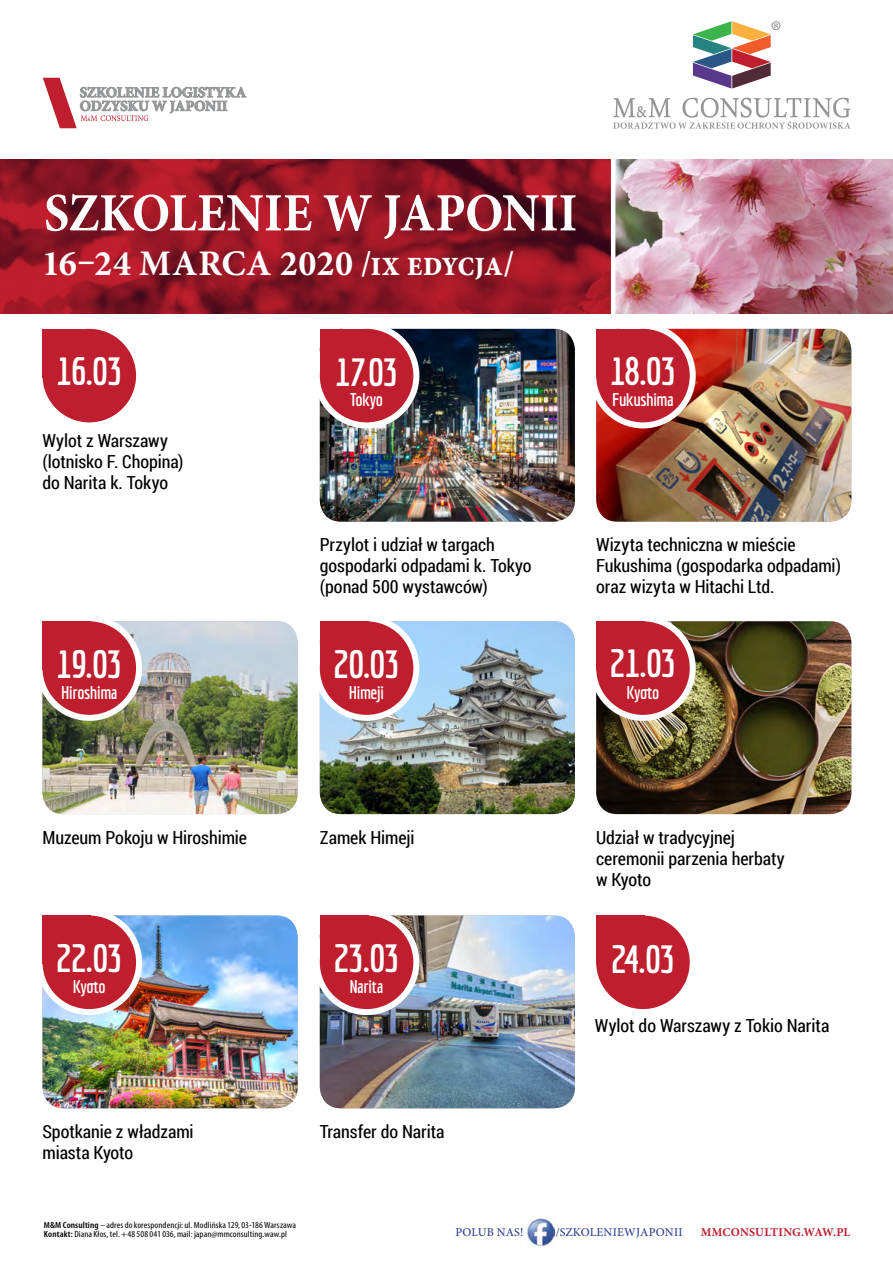
<style>
.page{position:relative;width:893px;height:1263px;background:#fff}
.page>*{position:absolute;margin:0;border:0;box-sizing:border-box;transform-origin:0 0}
.t1{font:700 54px "Minion Pro";letter-spacing:-.005em;color:#fff;scale:.93 1}
.t2{font:700 39px "Economica";letter-spacing:-.03em;color:#fff}
.t3{font:700 36px "Minion Pro";color:#fff}
.t4{font:18px/21px "Roboto Condensed";letter-spacing:-.005em;color:#000}
.t5{font:700 18px "Economica";letter-spacing:-.03em;color:#fff}
.t6{font:700 14.85px/13.5px "Minion Pro";color:#939598}
.t7{font:500 12px "Minion Pro";letter-spacing:.015em;color:#25408f}
.t8{font:700 12px "Minion Pro";letter-spacing:.005em;color:#be1e2d}
.t9{font:condensed 9px/9px "Myriad Pro";letter-spacing:.01em;color:#000;scale:1.1 1}
.s1{font-weight:600}
</style>
<div class="page">
<img style="left:43px;top:621px;width:255px;height:193px">
<img style="left:528px;top:1218px;width:27px;height:27px">
<img style="left:0;top:159px;width:893px;height:154px">
<svg style="left:613px;top:98px;width:237px;height:31px"></svg>
<svg style="left:693px;top:21px;width:87px;height:68px"></svg>
<svg style="left:43px;top:78px;width:203px;height:50px"></svg>
<hr style="left:611px;top:141px;width:4px;height:186px;background:#fff">
<div style="left:40px;top:326px;width:99px;height:99px;background:#be1e2d;border-radius:50%"></div>
<div style="left:37px;top:323px;width:105px;height:105px;border:6px solid #fff;border-radius:50%"></div>
<div style="left:43px;top:329px;width:48px;height:49px;background:#be1e2d"></div>
<img style="left:320px;top:329px;width:255px;height:193px">
<img style="left:320px;top:621px;width:255px;height:193px">
<img style="left:320px;top:915px;width:255px;height:193px">
<img style="left:43px;top:915px;width:255px;height:193px">
<img style="left:596px;top:329px;width:255px;height:193px">
<img style="left:596px;top:621px;width:255px;height:193px">
<div style="left:317px;top:326px;width:99px;height:99px;background:#be1e2d;border-radius:50%"></div>
<div style="left:314px;top:323px;width:105px;height:105px;border:6px solid #fff;border-radius:50%"></div>
<div style="left:317px;top:618px;width:99px;height:100px;background:#be1e2d;border-radius:50%"></div>
<div style="left:314px;top:615px;width:105px;height:106px;border:6px solid #fff;border-radius:50%"></div>
<div style="left:317px;top:912px;width:99px;height:100px;background:#be1e2d;border-radius:50%"></div>
<div style="left:314px;top:909px;width:105px;height:106px;border:6px solid #fff;border-radius:50%"></div>
<div style="left:40px;top:618px;width:99px;height:100px;background:#be1e2d;border-radius:50%"></div>
<div style="left:37px;top:615px;width:105px;height:106px;border:6px solid #fff;border-radius:50%"></div>
<div style="left:40px;top:912px;width:99px;height:100px;background:#be1e2d;border-radius:50%"></div>
<div style="left:37px;top:909px;width:105px;height:106px;border:6px solid #fff;border-radius:50%"></div>
<div style="left:593px;top:326px;width:100px;height:99px;background:#be1e2d;border-radius:50%"></div>
<div style="left:590px;top:323px;width:106px;height:105px;border:6px solid #fff;border-radius:50%"></div>
<div style="left:593px;top:618px;width:100px;height:100px;background:#be1e2d;border-radius:50%"></div>
<div style="left:590px;top:615px;width:106px;height:106px;border:6px solid #fff;border-radius:50%"></div>
<div style="left:593px;top:912px;width:100px;height:100px;background:#be1e2d;border-radius:50%"></div>
<div style="left:590px;top:909px;width:106px;height:106px;border:6px solid #fff;border-radius:50%"></div>
<div style="left:320px;top:329px;width:49px;height:49px;background:#be1e2d"></div>
<div style="left:320px;top:621px;width:49px;height:49px;background:#be1e2d"></div>
<div style="left:320px;top:915px;width:49px;height:49px;background:#be1e2d"></div>
<div style="left:43px;top:621px;width:48px;height:49px;background:#be1e2d"></div>
<div style="left:43px;top:915px;width:48px;height:49px;background:#be1e2d"></div>
<div style="left:596px;top:329px;width:49px;height:49px;background:#be1e2d"></div>
<div style="left:596px;top:621px;width:49px;height:49px;background:#be1e2d"></div>
<div style="left:596px;top:915px;width:49px;height:49px;background:#be1e2d"></div>
<p class="t6" style="left:80px;top:85px;width:168px">SZKOLENIE LOGISTYKA<br>ODZYSKU W JAPONII</p>
<h1 class="t1" style="left:44px;top:175px;width:575px">SZKOLENIE W JAPONII</h1>
<h3 class="t3" style="left:42px;top:239px;width:473px">16–24 MARCA 2020 /ix edycja/</h3>
<h2 class="t2" style="left:56px;top:349px;width:68px">16.03</h2>
<h2 class="t2" style="left:335px;top:350px;width:65px">17.03</h2>
<h2 class="t2" style="left:609px;top:349px;width:68px">18.03</h2>
<p class="t5" style="left:350px;top:389px;width:35px">Tokyo</p>
<p class="t5" style="left:612px;top:389px;width:63px">Fukushima</p>
<p class="t4" style="left:43px;top:430px;width:143px">Wylot z Warszawy (lotnisko F. Chopina) do Narita k. Tokyo</p>
<p class="t4" style="left:320px;top:534px;width:213px">Przylot i udział w targach gospodarki odpadami k. Tokyo (ponad 500 wystawców)</p>
<p class="t4" style="left:596px;top:534px;width:246px">Wizyta techniczna w mieście<br>Fukushima (gospodarka odpadami) oraz wizyta w Hitachi Ltd.</p>
<h2 class="t2" style="left:56px;top:641px;width:68px">19.03</h2>
<h2 class="t2" style="left:333px;top:641px;width:68px">20.03</h2>
<h2 class="t2" style="left:609px;top:641px;width:69px">21.03</h2>
<p class="t5" style="left:61px;top:682px;width:58px">Hiroshima</p>
<p class="t5" style="left:349px;top:682px;width:37px">Himeji</p>
<p class="t5" style="left:627px;top:682px;width:34px">Kyoto</p>
<p class="t4" style="left:43px;top:826px;width:206px">Muzeum Pokoju w Hiroshimie</p>
<p class="t4" style="left:320px;top:826px;width:96px">Zamek Himeji</p>
<p class="t4" style="left:596px;top:826px;width:190px">Udział w tradycyjnej ceremonii parzenia herbaty w Kyoto</p>
<h2 class="t2" style="left:56px;top:935px;width:68px">22.03</h2>
<h2 class="t2" style="left:333px;top:935px;width:68px">23.03</h2>
<h2 class="t2" style="left:610px;top:936px;width:66px">24.03</h2>
<p class="t5" style="left:73px;top:976px;width:34px">Kyoto</p>
<p class="t5" style="left:350px;top:976px;width:35px">Narita</p>
<p class="t4" style="left:595px;top:1015px;width:236px">Wylot do Warszawy z Tokio Narita</p>
<p class="t4" style="left:43px;top:1120px;width:153px">Spotkanie z władzami miasta Kyoto</p>
<p class="t4" style="left:320px;top:1120px;width:126px">Transfer do Narita</p>
<p class="t9" style="left:44px;top:1220px;width:231px"><span class="s1">M&amp;M Consulting</span> – adres do korespondencji: ul. Modlińska 129, 03-186 Warszawa<br><span class="s1">Kontakt:</span> Diana Kłos, tel. +48 508 041 036, mail: japan@mmconsulting.waw.pl</p>
<p class="t7" style="left:455px;top:1224px;width:69px">POLUB NAS!</p>
<p class="t7" style="left:556px;top:1224px;width:128px">/SZKOLENIEWJAPONII</p>
<p class="t8" style="left:701px;top:1224px;width:151px">MMCONSULTING.WAW.PL</p>
</div>
